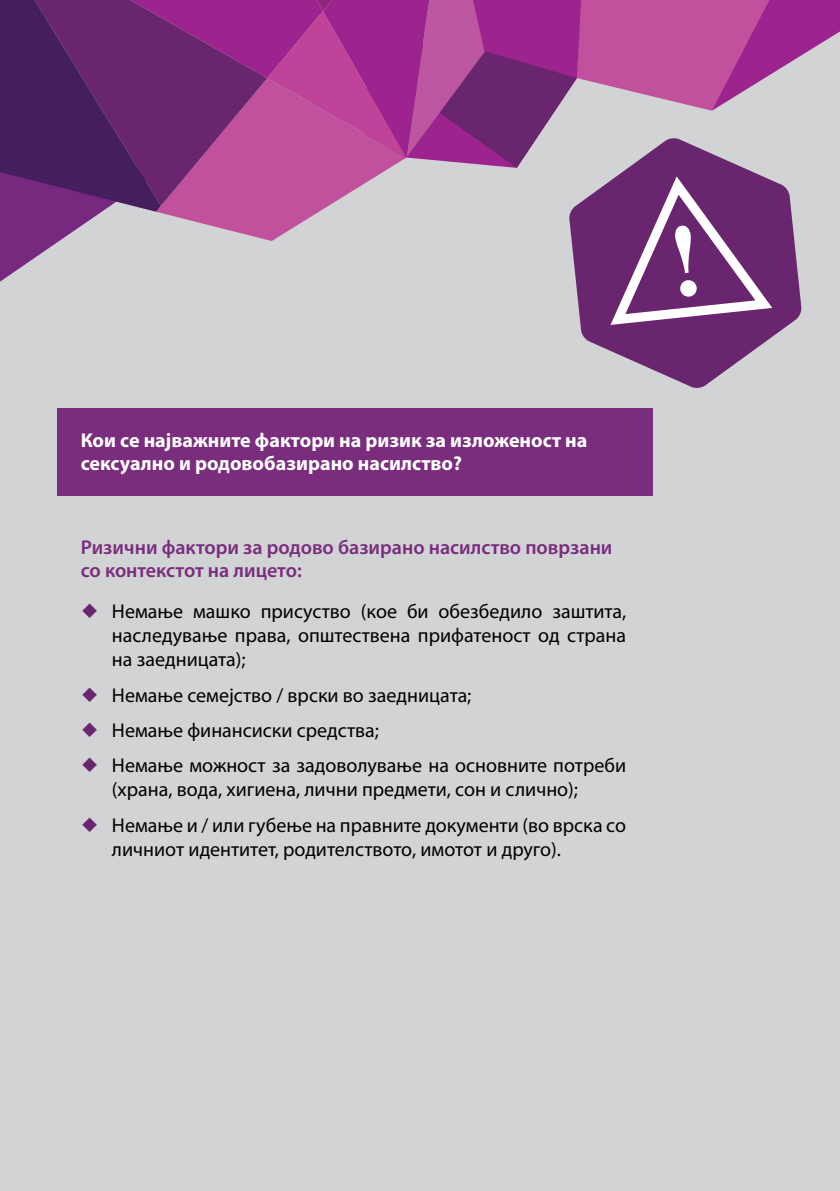
<style>
.page{position:relative;width:840px;height:1191px;background:#fff}
.page>*{position:absolute;margin:0;border:0;box-sizing:border-box;transform-origin:0 0}
.t1{font:20px/35.4px "Myriad Pro";color:#000}
.t2{font:700 20px/23px "Myriad Pro";color:#fff}
.t3{font:600 20px/23px "Myriad Pro";color:#7a2c7d}
</style>
<div class="page">
<div style="left:0;top:0;width:839px;height:1191px;background:#d1d3d4"></div>
<div style="left:57px;top:408px;width:595px;height:88px;background:#7a2c7d"></div>
<svg style="left:581px;top:330px;width:201px;height:58px;fill:#69256e"></svg>
<svg style="left:0;top:0;width:839px;height:330px"></svg>
<p class="t2" style="left:81px;top:428px;width:508px">Кои се најважните фактори на ризик за изложеност на сексуално и родовобазирано насилство?</p>
<p class="t3" style="left:81px;top:535px;width:533px">Ризични фактори за родово базирано насилство поврзани со контекстот на лицето:</p>
<p class="t1" style="left:112px;top:599px;width:515px;line-height:24px;text-align:justify">Немање машко присуство (кое би обезбедило заштита, наследување права, општествена прифатеност од страна на заедницата);</p>
<p class="t1" style="left:112px;top:677px;width:515px">Немање семејство / врски во заедницата;<br>Немање финансиски средства;<br>Немање можност за задоволување на основните потреби</p>
<p class="t1" style="left:112px;top:771px;width:515px">(храна, вода, хигиена, лични предмети, сон и слично);<br>Немање и / или губење на правните документи (во врска со</p>
<p class="t1" style="left:112px;top:831px;width:450px">личниот идентитет, родителството, имотот и друго).</p>
</div>
